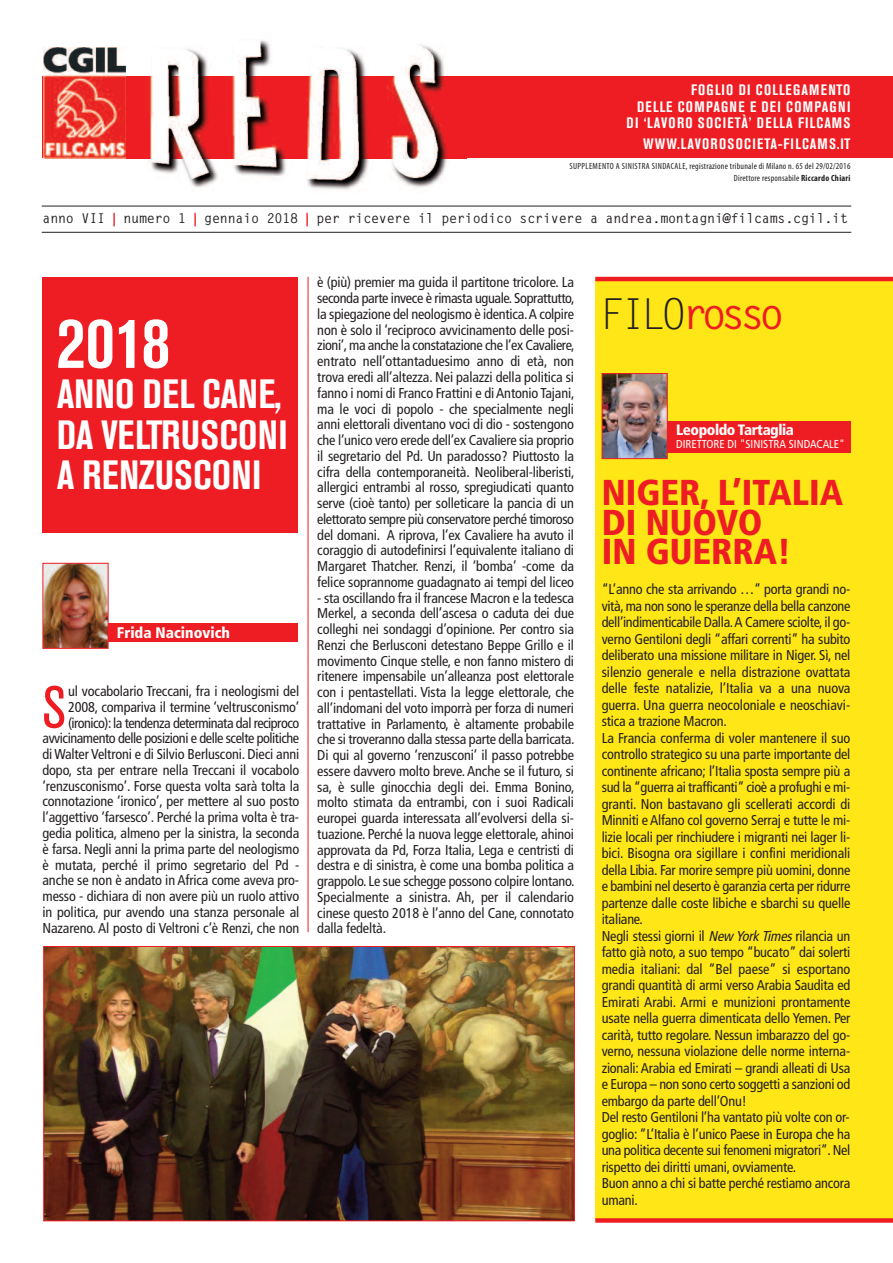
<style>
.page{position:relative;width:893px;height:1263px;background:#fff}
.page>*{position:absolute;margin:0;border:0;box-sizing:border-box;transform-origin:0 0}
.t1{font:700 condensed 72px "Akzidenz Grotesk BE";color:#fff}
.t2{font:condensed 58.65px "Akzidenz Grotesk BE";color:#ee1d23}
.t3{font:700 42.6px "Letter Gothic Std";letter-spacing:-.15em;color:#ee1d23}
.t4{font:700 condensed 40.5px/40.5px "Akzidenz Grotesk BE";letter-spacing:.005em;color:#fff}
.t5{font:900 condensed 36px/29.7px "Frutiger";color:#ee1d23}
.t6{font:900 condensed 15.3px "Frutiger";color:#fff}
.t7{font:700 condensed 15px/16.5px "Akzidenz Grotesk BE";letter-spacing:.085em;color:#fff;text-align:right}
.t8{font:900 condensed 15px "Frutiger";letter-spacing:-.03em;color:#fff}
.t9{font:condensed 14.25px/15.8px "Frutiger";letter-spacing:-.015em;color:#231f20;text-align:justify}
.t10{font:700 13.5px "Letter Gothic Std";letter-spacing:-.02em;color:#231f20}
.t11{font:condensed 11.55px "Frutiger";color:#fff}
.t12{font:condensed 9px/12px "Myriad Pro";letter-spacing:.025em;color:#231f20;text-align:right}
.s1{font-weight:700}
.s2{font-family:"Frutiger";font-weight:900;font-stretch:condensed;color:#ee1d23}
.s3{font-weight:400;color:#231f20}
.s4{font-style:italic}
</style>
<div class="page">
<hr style="left:42px;top:232px;width:809px;height:1px;background:#231f20">
<hr style="left:42px;top:206px;width:809px;height:1px;background:#231f20">
<div style="left:43px;top:77px;width:850px;height:81px;background:#ee1d23"></div>
<img style="left:126px;top:40px;width:341px;height:151px">
<img style="left:126px;top:77px;width:341px;height:81px">
<img style="left:44px;top:48px;width:82px;height:111px">
<div style="left:595px;top:278px;width:298px;height:942px;background:#ffe616"></div>
<div style="left:43px;top:278px;width:255px;height:255px;background:#ee1d23"></div>
<hr style="left:595px;top:277px;width:298px;height:4px;background:#ee1d23">
<div style="left:595px;top:1218px;width:298px;height:5px;background:#ee1d23"></div>
<hr style="left:308px;top:277px;width:1px;height:655px;background:#ee1d23">
<div style="left:84px;top:623px;width:214px;height:18px;background:#ee1d23"></div>
<img style="left:45px;top:565px;width:61px;height:82px">
<div style="left:43px;top:563px;width:65px;height:86px;border:1px solid #ee1d23"></div>
<img style="left:45px;top:948px;width:528px;height:271px">
<div style="left:43px;top:946px;width:532px;height:275px;border:1px solid #ee1d23"></div>
<div style="left:643px;top:421px;width:207px;height:32px;background:#ee1d23"></div>
<img style="left:604px;top:375px;width:62px;height:82px">
<div style="left:602px;top:373px;width:66px;height:86px;border:1px solid #ee1d23"></div>
<p class="t7" style="left:626px;top:83px;width:225px">FOGLIO DI COLLEGAMENTO<br>DELLE COMPAGNE E DEI COMPAGNI<br>DI ‘LAVORO SOCIETÀ’ DELLA FILCAMS</p>
<p class="t7" style="left:643px;top:137px;width:209px">WWW.LAVOROSOCIETA-FILCAMS.IT</p>
<p class="t12" style="left:569px;top:161px;width:283px">SUPPLEMENTO A SINISTRA SINDACALE, registrazione tribunale di Milano n. 65 del 29/02/2016<br>Direttore responsabile <span class="s1">Riccardo Chiari</span></p>
<p class="t10" style="left:43px;top:212px;width:807px">anno VII <span class="s2">|</span> numero 1 <span class="s2">|</span> gennaio 2018 <span class="s2">|</span> per ricevere il periodico scrivere a andrea.montagni@filcams.cgil.it</p>
<h1 class="t1" style="left:57px;top:317px;width:115px">2018</h1>
<h3 class="t4" style="left:57px;top:377px;width:233px">ANNO DEL CANE,<br>DA VELTRUSCONI<br>A RENZUSCONI</h3>
<p class="t6" style="left:117px;top:626px;width:115px">Frida Nacinovich</p>
<p class="t9" style="left:43px;top:684px;width:258px;text-align:right">ul vocabolario Treccani, fra i neologismi del 2008, compariva il termine ‘veltrusconismo’ (ironico): la tendenza determinata dal reciproco avvicinamento delle posizioni e delle scelte politiche diWalter Veltroni e di Silvio Berlusconi. Dieci anni dopo, sta per entrare nella Treccani il vocabolo ‘renzusconismo’. Forse questa volta sarà tolta la connotazione ‘ironico’, per mettere al suo posto l’aggettivo ‘farsesco’. Perché la prima volta è tra&shy;gedia politica, almeno per la sinistra, la seconda è farsa. Negli anni la prima parte del neologismo è mutata, perché il primo segretario del Pd - anche se non è andato in Africa come aveva pro&shy;messo - dichiara di non avere più un ruolo attivo in politica, pur avendo una stanza personale al Nazareno. Al posto di Veltroni c’è Renzi, che non</p>
<h2 class="t2" style="left:43px;top:686px;width:25px">S</h2>
<p class="t9" style="left:317px;top:276px;width:259px">è (più) premier ma guida il partitone tricolore. La seconda parte invece è rimasta uguale. Soprattutto, la spiegazione del neologismo è identica.A colpire non è solo il ‘reciproco avvicinamento delle posi&shy;zioni’, ma anche la constatazione che l’ex Cavaliere, entrato nell’ottantaduesimo anno di età, non trova eredi all’altezza. Nei palazzi della politica si fanno i nomi di Franco Frattini e diAntonio Tajani, ma le voci di popolo - che specialmente negli anni elettorali diventano voci di dio - sostengono che l’unico vero erede dell’ex Cavaliere sia proprio il segretario del Pd. Un paradosso? Piuttosto la cifra della contemporaneità. Neoliberal-liberisti, allergici entrambi al rosso, spregiudicati quanto serve (cioè tanto) per solleticare la pancia di un elettorato sempre più conservatore perché timoroso del domani. A riprova, l’ex Cavaliere ha avuto il coraggio di autodefinirsi l’equivalente italiano di Margaret Thatcher. Renzi, il ‘bomba’ -come da felice soprannome guadagnato ai tempi del liceo</p>
<p class="t9" style="left:317px;top:591px;width:259px">- sta oscillando fra il francese Macron e la tedesca Merkel, a seconda dell’ascesa o caduta dei due colleghi nei sondaggi d’opinione. Per contro sia Renzi che Berlusconi detestano Beppe Grillo e il movimento Cinque stelle, e non fanno mistero di ritenere impensabile un’alleanza post elettorale con i pentastellati. Vista la legge elettorale, che all’indomani del voto imporrà per forza di numeri trattative in Parlamento, è altamente probabile che si troveranno dalla stessa parte della barricata.<br>Di qui al governo ‘renzusconi’ il passo potrebbe essere davvero molto breve.Anche se il futuro, si sa, è sulle ginocchia degli dei. Emma Bonino, molto stimata da entrambi, con i suoi Radicali europei guarda interessata all’evolversi della si&shy;tuazione. Perché la nuova legge elettorale, ahinoi approvata da Pd, Forza Italia, Lega e centristi di destra e di sinistra, è come una bomba politica a grappolo. Le sue schegge possono colpire lontano.<br>Specialmente a sinistra. Ah, per il calendario cinese questo 2018 è l’anno del Cane, connotato dalla fedeltà.</p>
<h3 class="t3" style="left:599px;top:296px;width:187px"><span class="s3">FILO</span>rosso</h3>
<p class="t8" style="left:676px;top:424px;width:119px">Leopoldo Tartaglia</p>
<p class="t11" style="left:676px;top:439px;width:170px">DIRETTORE DI "SINISTRA SINDACALE"</p>
<h3 class="t5" style="left:602px;top:480px;width:243px">NIGER, L’ITALIA<br>DI NUOVO<br>IN GUERRA!</h3>
<p class="t9" style="left:602px;top:582px;width:250px;line-height:16.5px;text-align:left">“L’anno che sta arrivando …” porta grandi no&shy;vità,ma non sono le speranze della bella canzone dell’indimenticabile Dalla.A Camere sciolte, il go&shy;verno Gentiloni degli “affari correnti” ha subito deliberato una missione militare in Niger. Sì, nel silenzio generale e nella distrazione ovattata delle feste natalizie, l’Italia va a una nuova guerra. Una guerra neocoloniale e neoschiavi&shy;stica a trazione Macron.<br>La Francia conferma di voler mantenere il suo controllo strategico su una parte importante del continente africano; l’Italia sposta sempre più a sud la “guerra ai trafficanti” cioè a profughi e mi&shy;granti. Non bastavano gli scellerati accordi di Minniti e Alfano col governo Serraj e tutte le mi&shy;lizie locali per rinchiudere i migranti nei lager li&shy;bici. Bisogna ora sigillare i confini meridionali della Libia. Far morire sempre più uomini, donne e bambini nel deserto è garanzia certa per ridurre partenze dalle coste libiche e sbarchi su quelle italiane.<br>Negli stessi giorni il <span class="s4">NewYork Times</span>rilancia un fatto già noto, a suo tempo “bucato” dai solerti media italiani: dal “Bel paese” si esportano grandi quantità di armi verso Arabia Saudita ed Emirati Arabi. Armi e munizioni prontamente usate nella guerra dimenticata dello Yemen. Per carità, tutto regolare. Nessun imbarazzo del go&shy;verno, nessuna violazione delle norme interna&shy;zionali:Arabia ed Emirati – grandi alleati di Usa e Europa – non sono certo soggetti a sanzioni od embargo da parte dell’Onu!<br>Del resto Gentiloni l’ha vantato più volte con or&shy;goglio: “L’Italia è l’unico Paese in Europa che ha una politica decente sui fenomeni migratori”.Nel rispetto dei diritti umani, ovviamente.<br>Buon anno a chi si batte perché restiamo ancora umani.</p>
</div>
